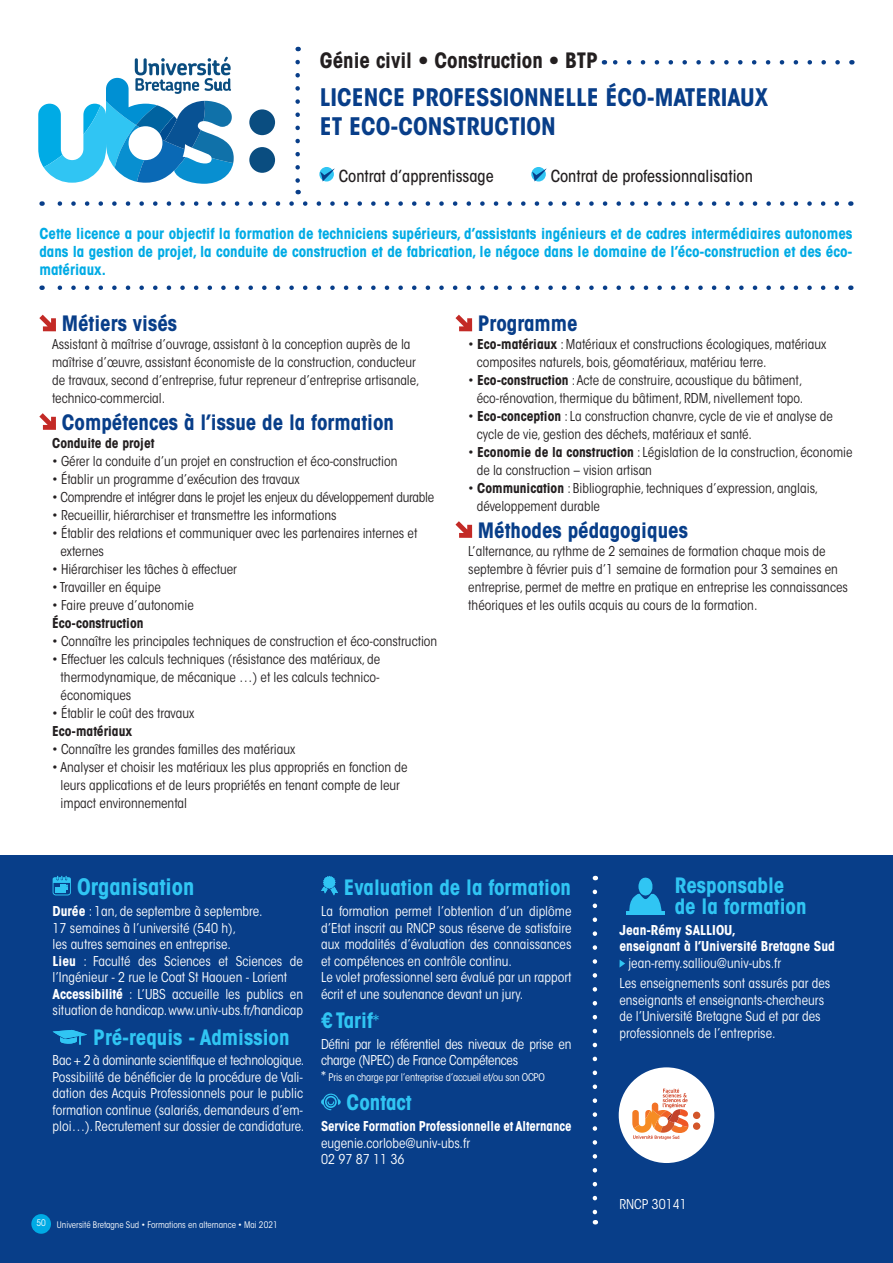
<style>
.page{position:relative;width:893px;height:1263px;background:#fff}
.page>*{position:absolute;margin:0;border:0;box-sizing:border-box;transform-origin:0 0}
.t1{font:700 condensed 24px/28.8px "ITC Avant Garde Std";color:#083e89}
.t2{font:700 condensed 22.5px "ITC Avant Garde Std";color:#30c5f3}
.t3{font:700 condensed 21px/21px "ITC Avant Garde Std";color:#30c5f3}
.t4{font:700 condensed 21px "ITC Avant Garde Std";color:#083e89}
.t5{font:700 condensed 21px "ITC Avant Garde Std";color:#231f20}
.t6{font:500 condensed 16.5px "ITC Avant Garde Std";color:#231f20}
.t7{font:700 condensed 15px/18px "ITC Avant Garde Std";color:#00abe5;text-align:justify}
.t8{font:condensed 13.5px/18px "ITC Avant Garde Std";color:#231f20}
.t9{font:condensed 13.5px/16.5px "ITC Avant Garde Std";color:#fff}
.t10{font:condensed 13.5px/16.5px "ITC Avant Garde Std";letter-spacing:-.02em;color:#fff}
.t11{font:condensed 13.5px "ITC Avant Garde Std";letter-spacing:-.02em;color:#231f20}
.t12{font:700 condensed 13.5px/16.5px "ITC Avant Garde Std";color:#fff}
.t13{font:700 condensed 13.5px "ITC Avant Garde Std";color:#231f20}
.t14{font:700 condensed 13.5px "ITC Avant Garde Std";color:#fff;scale:.95 1}
.t15{font:condensed 10.5px "ITC Avant Garde Std";letter-spacing:-.02em;color:#fff}
.t16{font:condensed 9px "ITC Avant Garde Std";color:#fff}
.s1{font-weight:700}
.s2{font-weight:400;font-size:18px}
.s3{font-size:13.5px}
</style>
<div class="page">
<div style="left:0;top:855px;width:893px;height:408px;background:#083e89"></div>
<div style="left:249px;top:109px;width:26px;height:26px;background:#0a4d80;border-radius:50%"></div>
<div style="left:249px;top:147px;width:26px;height:26px;background:#0a4d80;border-radius:50%"></div>
<svg style="left:38px;top:57px;width:196px;height:127px"></svg>
<svg style="left:295px;top:62px;width:5px;height:132px"></svg>
<svg style="left:593px;top:892px;width:4px;height:332px"></svg>
<svg style="left:42px;top:201px;width:795px;height:5px"></svg>
<hr style="left:627px;top:911px;width:38px;height:4px;background:#30c5f3">
<div style="left:31px;top:1214px;width:20px;height:20px;background:#00abe5;border-radius:50%"></div>
<svg style="left:53px;top:876px;width:18px;height:19px"></svg>
<svg style="left:53px;top:1030px;width:34px;height:14px"></svg>
<svg style="left:321px;top:876px;width:17px;height:19px"></svg>
<svg style="left:321px;top:1093px;width:20px;height:17px"></svg>
<svg style="left:39px;top:315px;width:17px;height:16px"></svg>
<svg style="left:39px;top:413px;width:17px;height:17px"></svg>
<svg style="left:455px;top:315px;width:17px;height:16px"></svg>
<svg style="left:455px;top:521px;width:17px;height:17px"></svg>
<svg style="left:320px;top:168px;width:15px;height:13px"></svg>
<svg style="left:532px;top:168px;width:15px;height:13px"></svg>
<svg style="left:619px;top:960px;width:6px;height:7px"></svg>
<svg style="left:42px;top:285px;width:795px;height:5px"></svg>
<svg style="left:613px;top:60px;width:225px;height:5px"></svg>
<svg style="left:629px;top:877px;width:33px;height:34px"></svg>
<hr style="left:626px;top:911px;width:38px;height:4px;background:#30c5f3">
<div style="left:619px;top:1067px;width:95px;height:96px;background:#fff;border-radius:50%"></div>
<div style="left:693px;top:1111px;width:7px;height:8px;background:#d3562a;border-radius:50%"></div>
<div style="left:693px;top:1122px;width:7px;height:8px;background:#d3562a;border-radius:50%"></div>
<svg style="left:632px;top:1089px;width:56px;height:50px"></svg>
<h3 class="t5" style="left:320px;top:47px;width:279px">Génie civil • Construction • BTP</h3>
<h1 class="t1" style="left:320px;top:82px;width:450px">LICENCE PROFESSIONNELLE ÉCO-MATERIAUX<br>ET ECO-CONSTRUCTION</h1>
<p class="t6" style="left:339px;top:165px;width:156px">Contrat d’apprentissage</p>
<p class="t6" style="left:551px;top:165px;width:204px">Contrat de professionnalisation</p>
<p class="t7" style="left:39px;top:224px;width:815px">Cette licence a pour objectif la formation de techniciens supérieurs, d’assistants ingénieurs et de cadres intermédiaires autonomes dans la gestion de projet, la conduite de construction et de fabrication, le négoce dans le domaine de l’éco-construction et des éco&shy;matériaux.</p>
<h3 class="t4" style="left:62px;top:310px;width:117px">Métiers visés</h3>
<p class="t8" style="left:52px;top:335px;width:369px">Assistant à maîtrise d’ouvrage, assistant à la conception auprès de la maîtrise d’œuvre, assistant économiste de la construction, conducteur de travaux, second d’entreprise, futur repreneur d’entreprise artisanale, technico-commercial.</p>
<h3 class="t4" style="left:62px;top:409px;width:334px">Compétences à l’issue de la formation</h3>
<p class="t13" style="left:52px;top:434px;width:104px">Conduite de projet</p>
<p class="t8" style="left:52px;top:452px;width:347px">• Gérer la conduite d’un projet en construction et éco-construction</p>
<p class="t8" style="left:52px;top:470px;width:249px">• Établir un programme d’exécution des travaux</p>
<p class="t11" style="left:52px;top:489px;width:384px">• Comprendre et intégrer dans le projet les enjeux du développement durable</p>
<p class="t8" style="left:52px;top:506px;width:286px">• Recueillir, hiérarchiser et transmettre les informations</p>
<p class="t8" style="left:61px;top:524px;width:358px;text-indent:-9px">• Établir des relations et communiquer avec les partenaires internes et externes</p>
<p class="t8" style="left:52px;top:560px;width:186px">• Hiérarchiser les tâches à effectuer</p>
<p class="t8" style="left:52px;top:578px;width:110px">• Travailler en équipe</p>
<p class="t8" style="left:52px;top:596px;width:143px">• Faire preuve d’autonomie</p>
<p class="t13" style="left:52px;top:614px;width:93px">Éco-construction</p>
<p class="t8" style="left:52px;top:632px;width:387px">• Connaître les principales techniques de construction et éco-construction</p>
<p class="t8" style="left:61px;top:650px;width:321px;text-align:justify;text-indent:-9px">• Effectuer les calculs techniques (résistance des matériaux, de thermodynamique, de mécanique …) et les calculs technico&shy;économiques</p>
<p class="t8" style="left:52px;top:704px;width:144px">• Établir le coût des travaux</p>
<p class="t13" style="left:52px;top:722px;width:82px">Eco-matériaux</p>
<p class="t8" style="left:52px;top:740px;width:245px">• Connaître les grandes familles des matériaux</p>
<p class="t8" style="left:61px;top:758px;width:348px;text-indent:-9px">• Analyser et choisir les matériaux les plus appropriés en fonction de leurs applications et de leurs propriétés en tenant compte de leur impact environnemental</p>
<h3 class="t4" style="left:478px;top:310px;width:101px">Programme</h3>
<p class="t8" style="left:477px;top:335px;width:351px;text-indent:-9px">• <span class="s1">Eco-matériaux</span> : Matériaux et constructions écologiques, matériaux composites naturels, bois, géomatériaux, matériau terre.</p>
<p class="t8" style="left:468px;top:371px;width:336px;text-align:right">• <span class="s1">Eco-construction</span> : Acte de construire, acoustique du bâtiment, éco-rénovation, thermique du bâtiment, RDM, nivellement topo.</p>
<p class="t8" style="left:477px;top:407px;width:358px;text-indent:-9px">• <span class="s1">Eco-conception</span> : La construction chanvre, cycle de vie et analyse de cycle de vie, gestion des déchets, matériaux et santé.</p>
<p class="t8" style="left:477px;top:443px;width:377px;text-indent:-9px">• <span class="s1">Economie de la construction</span> : Législation de la construction, économie de la construction – vision artisan</p>
<p class="t8" style="left:477px;top:479px;width:343px;text-indent:-9px">• <span class="s1">Communication</span> : Bibliographie, techniques d’expression, anglais, développement durable</p>
<h3 class="t4" style="left:478px;top:517px;width:211px">Méthodes pédagogiques</h3>
<p class="t8" style="left:468px;top:542px;width:381px">L’alternance, au rythme de 2 semaines de formation chaque mois de septembre à février puis d’1 semaine de formation pour 3 semaines en entreprise, permet de mettre en pratique en entreprise les connaissances théoriques et les outils acquis au cours de la formation.</p>
<h2 class="t2" style="left:77px;top:873px;width:119px">Organisation</h2>
<p class="t9" style="left:53px;top:903px;width:252px"><span class="s1">Durée</span> : 1an, de septembre à septembre.<br>17 semaines à l’université (540 h),<br>les autres semaines en entreprise.<br><span class="s1">Lieu</span> : Faculté des Sciences et Sciences de l’Ingénieur - 2 rue le Coat St Haouen - Lorient <span class="s1">Accessibilité</span> : L’UBS accueille les publics en situation de handicap. www.univ-ubs.fr/handicap</p>
<h3 class="t3" style="left:93px;top:1026px;width:198px">Pré-requis - Admission</h3>
<p class="t9" style="left:53px;top:1052px;width:253px;text-align:justify">Bac + 2 à dominante scientifique et technologique.<br>Possibilité de bénéficier de la procédure de Vali&shy;dation des Acquis Professionnels pour le public formation continue (salariés, demandeurs d’em&shy;ploi…). Recrutement sur dossier de candidature.</p>
<h3 class="t3" style="left:344px;top:877px;width:229px">Evaluation de la formation</h3>
<p class="t9" style="left:321px;top:903px;width:252px">La formation permet l’obtention d’un diplôme d’Etat inscrit au RNCP sous réserve de satisfaire aux modalités d’évaluation des connaissances et compétences en contrôle continu.<br>Le volet professionnel sera évalué par un rapport écrit et une soutenance devant un jury.</p>
<h3 class="t3" style="left:321px;top:1009px;width:60px">€ Tarif<span class="s2">*</span></h3>
<p class="t10" style="left:321px;top:1036px;width:252px">Défini par le référentiel des niveaux de prise en charge (NPEC) de France Compétences</p>
<p class="t15" style="left:321px;top:1071px;width:225px"><span class="s3">*</span> Pris en charge par l’entreprise d’accueil et/ou son OCPO</p>
<h3 class="t3" style="left:347px;top:1092px;width:67px">Contact</h3>
<p class="t14" style="left:321px;top:1117px;width:265px">Service Formation Professionnelle et Alternance</p>
<p class="t9" style="left:321px;top:1134px;width:151px">eugenie.corlobe@univ-ubs.fr<br>02 97 87 11 36</p>
<p class="t16" style="left:37px;top:1219px;width:243px">50 Université Bretagne Sud • Formations en alternance • Mai 2021</p>
<h3 class="t3" style="left:675px;top:874px;width:133px">Responsable de la formation</h3>
<p class="t12" style="left:619px;top:921px;width:217px">Jean-Rémy SALLIOU,<br>enseignant à l’Université Bretagne Sud</p>
<p class="t9" style="left:619px;top:952px;width:212px;line-height:20.7px;text-indent:9px">jean-remy.salliou@univ-ubs.fr<br>Les enseignements sont assurés par des</p>
<p class="t9" style="left:619px;top:992px;width:206px">enseignants et enseignants-chercheurs de l’Université Bretagne Sud et par des professionnels de l’entreprise.</p>
<p class="t9" style="left:619px;top:1196px;width:69px">RNCP 30141</p>
</div>
